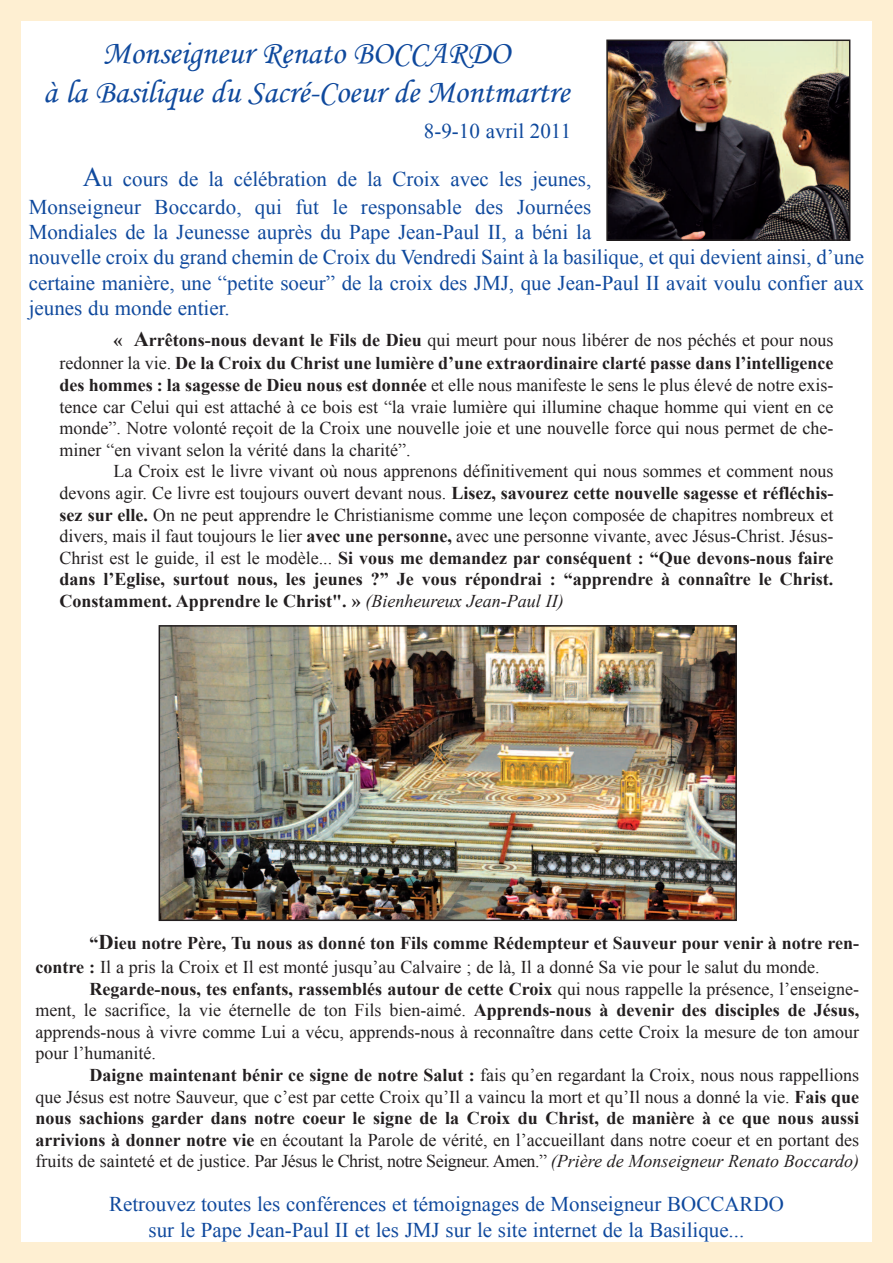
<style>
.page{position:relative;width:893px;height:1263px;background:#feefd2}
.page>*{position:absolute;margin:0;border:0;box-sizing:border-box;transform-origin:0 0}
.t1{font:33px/39px "Monotype Corsiva";color:#0f499d;text-align:center}
.t2{font:21px/25.2px "Times New Roman";color:#0f499d;text-align:right}
.t3{font:18px/21.6px "Times New Roman";color:#231f20;text-align:justify}
.t4{font:700 18px/23.4px "Times New Roman";color:#231f20;text-align:right}
.s1{font-size:27px}
.s2{font-size:21px}
.s3{font-weight:400}
.s4{font-weight:700}
.s5{font-style:italic}
</style>
<div class="page">
<div style="left:22px;top:21px;width:850px;height:1221px;background:#fff"></div>
<img style="left:162px;top:628px;width:572px;height:290px">
<div style="left:159px;top:625px;width:578px;height:296px;border:2px solid #231f20"></div>
<img style="left:609px;top:43px;width:238px;height:195px">
<div style="left:606px;top:40px;width:244px;height:201px;border:2px solid #231f20"></div>
<h1 class="t1" style="left:43px;top:35px;width:528px">Monseigneur Renato BOCCARDO<br>à la Basilique du Sacré-Coeur de Montmartre</h1>
<p class="t2" style="left:424px;top:118px;width:149px">8-9-10 avril 2011</p>
<p class="t2" style="left:29px;top:165px;width:564px;line-height:28.2px"><span class="s1">A</span>u cours de la célébration de la Croix avec les jeunes,<br>Monseigneur Boccardo, qui fut le responsable des Journées</p>
<p class="t2" style="left:29px;top:219px;width:837px;text-align:left">Mondiales de la Jeunesse auprès du Pape Jean-Paul II, a béni la<br>nouvelle croix du grand chemin de Croix du Vendredi Saint à la basilique, et qui devient ainsi, d’une certaine manière, une “petite soeur” de la croix des JMJ, que Jean-Paul II avait voulu confier aux jeunes du monde entier.</p>
<p class="t4" style="left:60px;top:328px;width:775px">« <span class="s2">A</span>rrêtons-nous devant le Fils de Dieu <span class="s3">qui meurt pour nous libérer de nos péchés et pour nous redonner la vie.</span> De la Croix du Christ une lumière d’une extraordinaire clarté passe dans l’intelligence</p>
<p class="t3" style="left:60px;top:374px;width:775px"><span class="s4">des hommes : la sagesse de Dieu nous est donnée</span> et elle nous manifeste le sens le plus élevé de notre exis&shy;tence car Celui qui est attaché à ce bois est “la vraie lumière qui illumine chaque homme qui vient en ce monde”. Notre volonté reçoit de la Croix une nouvelle joie et une nouvelle force qui nous permet de che&shy;miner “en vivant selon la vérité dans la charité”.</p>
<p class="t3" style="left:60px;top:460px;width:775px;text-indent:54px">La Croix est le livre vivant où nous apprenons définitivement qui nous sommes et comment nous devons agir. Ce livre est toujours ouvert devant nous. <span class="s4">Lisez, savourez cette nouvelle sagesse et réfléchis&shy;sez sur elle.</span> On ne peut apprendre le Christianisme comme une leçon composée de chapitres nombreux et divers, mais il faut toujours le lier <span class="s4">avec une personne,</span> avec une personne vivante, avec Jésus-Christ. Jésus-Christ est le guide, il est le modèle... <span class="s4">Si vous me demandez par conséquent : “Que devons-nous faire dans l’Eglise, surtout nous, les jeunes ?” Je vous répondrai : “apprendre à connaître le Christ.<br>Constamment. Apprendre le Christ". »</span> <span class="s5">(Bienheureux Jean-Paul II)</span></p>
<p class="t4" style="left:36px;top:932px;width:825px;text-align:left;text-indent:54px">“<span class="s2">D</span>ieu notre Père, Tu nous as donné ton Fils comme Rédempteur et Sauveur pour venir à notre ren&shy;contre : <span class="s3">Il a pris la Croix et Il est monté jusqu’au Calvaire ; de là, Il a donné Sa vie pour le salut du monde.</span></p>
<p class="t3" style="left:35px;top:978px;width:825px;text-indent:54px"><span class="s4">Regarde-nous, tes enfants, rassemblés autour de cette Croix</span> qui nous rappelle la présence, l’enseigne&shy;ment, le sacrifice, la vie éternelle de ton Fils bien-aimé. <span class="s4">Apprends-nous à devenir des disciples de Jésus, </span>apprends-nous à vivre comme Lui a vécu, apprends-nous à reconnaître dans cette Croix la mesure de ton amour pour l’humanité.</p>
<p class="t3" style="left:35px;top:1064px;width:825px;text-indent:54px"><span class="s4">Daigne maintenant bénir ce signe de notre Salut :</span> fais qu’en regardant la Croix, nous nous rappellions que Jésus est notre Sauveur, que c’est par cette Croix qu’Il a vaincu la mort et qu’Il nous a donné la vie. <span class="s4">Fais que nous sachions garder dans notre coeur le signe de la Croix du Christ, de manière à ce que nous aussi arrivions à donner notre vie</span> en écoutant la Parole de vérité, en l’accueillant dans notre coeur et en portant des fruits de sainteté et de justice. Par Jésus le Christ, notre Seigneur. Amen.” <span class="s5">(Prière de Monseigneur Renato Boccardo)</span></p>
<p class="t2" style="left:109px;top:1191px;width:676px;text-align:center">Retrouvez toutes les conférences et témoignages de Monseigneur BOCCARDO sur le Pape Jean-Paul II et les JMJ sur le site internet de la Basilique...</p>
</div>
